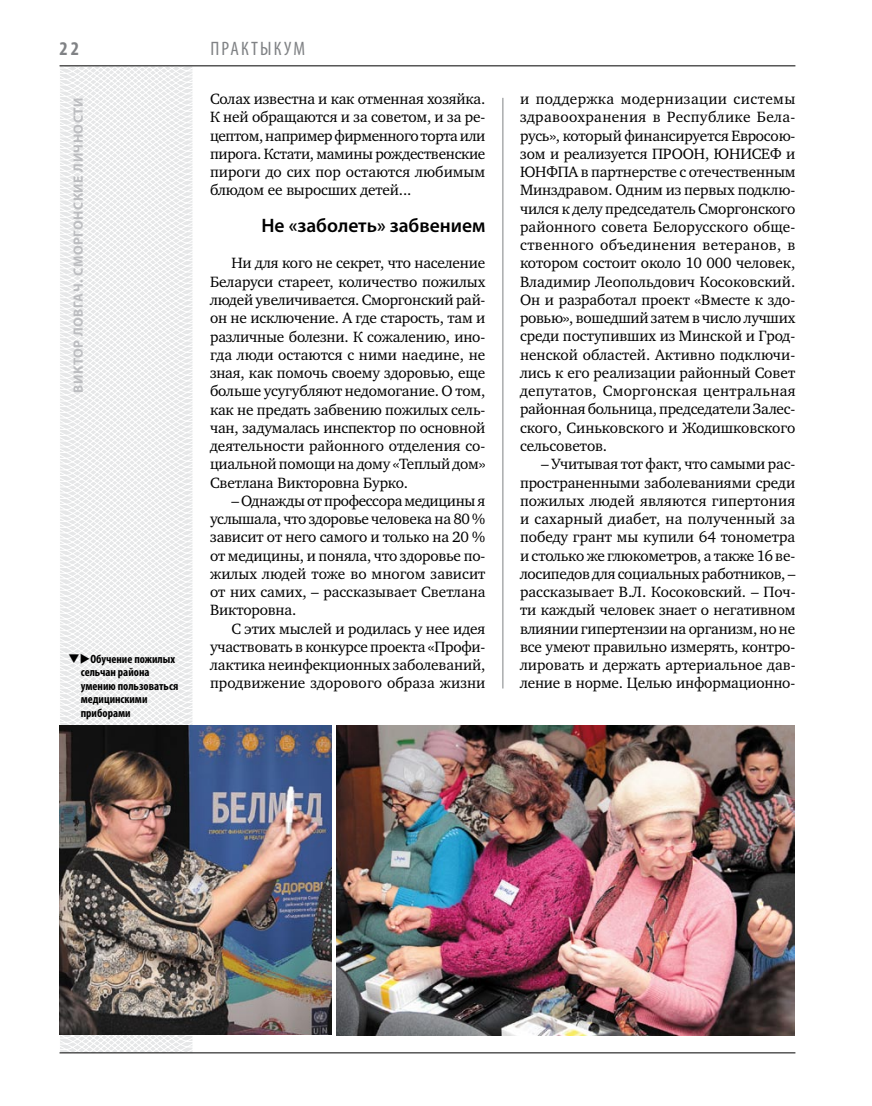
<style>
.page{position:relative;width:872px;height:1106px;background:#fff}
.page>*{position:absolute;margin:0;border:0;box-sizing:border-box;transform-origin:0 0}
.t1{font:600 19.5px "Myriad Pro";color:#000}
.t2{font:condensed 19.5px "Myriad Pro";letter-spacing:.11em;color:#808285}
.t3{font:700 condensed 19.5px "Myriad Pro";color:#808285}
.t4{font:15.3px/18.3px "Charter C";letter-spacing:-.005em;color:#000;text-align:justify}
.t5{font:700 13.5px "Myriad Pro";letter-spacing:.04em;color:#bcbdc0}
.t6{font:700 condensed 12px/13.5px "Myriad Pro";color:#000}
</style>
<div class="page">
<svg style="left:59px;top:65px;width:192px;height:989px"></svg>
<hr style="left:60px;top:1052px;width:735px;height:1px;background:#000">
<hr style="left:60px;top:65px;width:735px;height:1px;background:#000">
<hr style="left:502px;top:98px;width:1px;height:590px;background:#808285">
<img style="left:60px;top:725px;width:272px;height:309px">
<img style="left:336px;top:725px;width:458px;height:310px">
<p class="t3" style="left:60px;top:37px;width:21px">22</p>
<p class="t5" style="left:69px;top:393px;width:297px;rotate:-90deg">Виктор ЛОВГАЧ. Сморгонские личности</p>
<p class="t6" style="left:81px;top:651px;width:99px;text-indent:-13px">❑◆Обучение пожилых сельчан района умению пользоваться медицинскими приборами</p>
<p class="t2" style="left:210px;top:37px;width:96px">Практыкум</p>
<p class="t4" style="left:210px;top:90px;width:277px">Солах известна и как отменная хозяйка.<br>К ней обращаются и за советом, и за ре&shy;цептом, например фирменного торта или пирога. Кстати, мамины рождественские пироги до сих пор остаются любимым блюдом ее выросших детей...</p>
<p class="t1" style="left:261px;top:213px;width:225px">Не «заболеть» забвением</p>
<p class="t4" style="left:210px;top:254px;width:277px;text-indent:21px">Ни для кого не секрет, что население Беларуси стареет, количество пожилых людей увеличивается. Сморгонский рай&shy;он не исключение. А где старость, там и различные болезни. К сожалению, ино&shy;гда люди остаются с ними наедине, не зная, как помочь своему здоровью, еще больше усугубляют недомогание. О том, как не предать забвению пожилых сель&shy;чан, задумалась инспектор по основной деятельности районного отделения со&shy;циальной помощи на дому «Теплый дом» Светлана Викторовна Бурко.</p>
<p class="t4" style="left:210px;top:491px;width:277px;text-indent:21px">– Однажды от профессора медицины я услышала, что здоровье человека на 80 % зависит от него самого и только на 20 % от медицины, и поняла, что здоровье по&shy;жилых людей тоже во многом зависит от них самих, – рассказывает Светлана Викторовна.</p>
<p class="t4" style="left:210px;top:619px;width:277px;text-indent:21px">С этих мыслей и родилась у нее идея участвовать в конкурсе проекта «Профи&shy;лактика неинфекционных заболеваний, продвижение здорового образа жизни</p>
<p class="t4" style="left:520px;top:90px;width:277px">и поддержка модернизации системы здравоохранения в Республике Бела&shy;русь», который финансируется Евросою&shy;зом и реализуется ПРООН, ЮНИСЕФ и ЮНФПА в партнерстве с отечественным Минздравом. Одним из первых подклю&shy;чился к делу председатель Сморгонского районного совета Белорусского обще&shy;ственного объединения ветеранов, в котором состоит около 10 000 человек, Владимир Леопольдович Косоковский.<br>Он и разработал проект «Вместе к здо&shy;ровью», вошедший затем в число лучших среди поступивших из Минской и Грод&shy;ненской областей. Активно подключи&shy;лись к его реализации районный Совет депутатов, Сморгонская центральная районная больница, председатели Залес&shy;ского, Синьковского и Жодишковского сельсоветов.</p>
<p class="t4" style="left:520px;top:455px;width:277px;text-indent:21px">– Учитывая тот факт, что самыми рас&shy;пространенными заболеваниями среди пожилых людей являются гипертония и сахарный диабет, на полученный за победу грант мы купили 64 тонометра и столько же глюкометров, а также 16 ве&shy;лосипедов для социальных работников, – рассказывает В.Л. Косоковский. – Поч&shy;ти каждый человек знает о негативном влиянии гипертензии на организм, но не все умеют правильно измерять, контро&shy;лировать и держать артериальное дав&shy;ление в норме. Целью информационно-</p>
</div>
